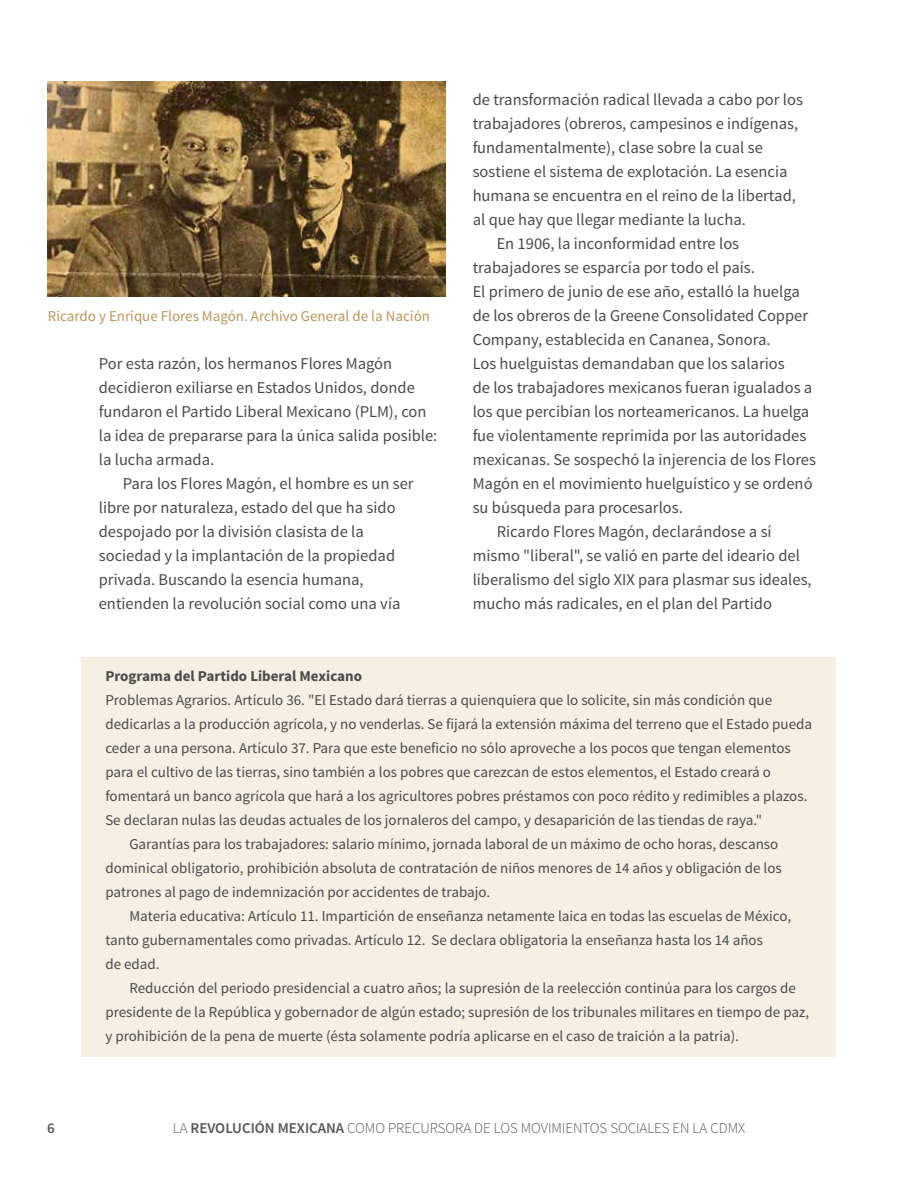
<style>
.page{position:relative;width:918px;height:1188px;background:#fff}
.page>*{position:absolute;margin:0;border:0;box-sizing:border-box;transform-origin:0 0}
.t1{font:16.5px/24px "Source Sans Pro";color:#4a4a49}
.t2{font:15px "Source Sans Pro";color:#4a4a49}
.t3{font:300 15px "Source Sans Pro";color:#575756}
.t4{font:15px "Source Sans Pro";color:#bc955c}
.t5{font:700 15px "Source Sans Pro";color:#4a4a49}
.t6{font:600 15px "Source Sans Pro";color:#575756}
.s1{font-weight:600}
</style>
<div class="page">
<img style="left:48px;top:81px;width:397px;height:216px">
<div style="left:81px;top:657px;width:755px;height:399px;background:#f5efe4"></div>
<p class="t4" style="left:48px;top:307px;width:384px">Ricardo y Enrique Flores Magón. Archivo General de la Nación</p>
<p class="t1" style="left:99px;top:352px;width:340px">Por esta razón, los hermanos Flores Magón decidieron exiliarse en Estados Unidos, donde fundaron el Partido Liberal Mexicano (PLM), con la idea de prepararse para la única salida posible: la lucha armada.</p>
<p class="t1" style="left:99px;top:472px;width:316px;text-indent:24px">Para los Flores Magón, el hombre es un ser libre por naturaleza, estado del que ha sido despojado por la división clasista de la sociedad y la implantación de la propiedad privada. Buscando la esencia humana, entienden la revolución social como una vía</p>
<p class="t1" style="left:473px;top:88px;width:332px">de transformación radical llevada a cabo por los</p>
<p class="t1" style="left:473px;top:112px;width:327px">trabajadores (obreros, campesinos e indígenas,</p>
<p class="t1" style="left:473px;top:136px;width:292px">fundamentalmente), clase sobre la cual se</p>
<p class="t1" style="left:473px;top:160px;width:316px">sostiene el sistema de explotación. La esencia</p>
<p class="t1" style="left:473px;top:184px;width:325px">humana se encuentra en el reino de la libertad,</p>
<p class="t1" style="left:473px;top:208px;width:275px">al que hay que llegar mediante la lucha.</p>
<p class="t1" style="left:497px;top:232px;width:244px">En 1906, la inconformidad entre los</p>
<p class="t1" style="left:473px;top:256px;width:284px">trabajadores se esparcía por todo el país.</p>
<p class="t1" style="left:473px;top:280px;width:329px">El primero de junio de ese año, estalló la huelga</p>
<p class="t1" style="left:473px;top:304px;width:337px">de los obreros de la Greene Consolidated Copper</p>
<p class="t1" style="left:473px;top:328px;width:300px">Company, establecida en Cananea, Sonora.</p>
<p class="t1" style="left:473px;top:352px;width:313px">Los huelguistas demandaban que los salarios</p>
<p class="t1" style="left:473px;top:376px;width:341px">de los trabajadores mexicanos fueran igualados a</p>
<p class="t1" style="left:473px;top:400px;width:338px">los que percibían los norteamericanos. La huelga</p>
<p class="t1" style="left:473px;top:424px;width:335px">fue violentamente reprimida por las autoridades</p>
<p class="t1" style="left:473px;top:448px;width:345px">mexicanas. Se sospechó la injerencia de los Flores</p>
<p class="t1" style="left:473px;top:472px;width:341px">Magón en el movimiento huelguístico y se ordenó</p>
<p class="t1" style="left:473px;top:496px;width:212px">su búsqueda para procesarlos.</p>
<p class="t1" style="left:497px;top:520px;width:277px">Ricardo Flores Magón, declarándose a sí</p>
<p class="t1" style="left:473px;top:544px;width:329px">mismo "liberal", se valió en parte del ideario del</p>
<p class="t1" style="left:473px;top:568px;width:341px">liberalismo del siglo XIX para plasmar sus ideales,</p>
<p class="t1" style="left:473px;top:592px;width:301px">mucho más radicales, en el plan del Partido</p>
<p class="t5" style="left:105px;top:666px;width:258px">Programa del Partido Liberal Mexicano</p>
<p class="t2" style="left:105px;top:691px;width:668px">Problemas Agrarios. Artículo 36. "El Estado dará tierras a quienquiera que lo solicite, sin más condición que</p>
<p class="t2" style="left:105px;top:715px;width:708px">dedicarlas a la producción agrícola, y no venderlas. Se fijará la extensión máxima del terreno que el Estado pueda</p>
<p class="t2" style="left:105px;top:739px;width:687px">ceder a una persona. Artículo 37. Para que este beneficio no sólo aproveche a los pocos que tengan elementos</p>
<p class="t2" style="left:105px;top:763px;width:667px">para el cultivo de las tierras, sino también a los pobres que carezcan de estos elementos, el Estado creará o</p>
<p class="t2" style="left:105px;top:787px;width:704px">fomentará un banco agrícola que hará a los agricultores pobres préstamos con poco rédito y redimibles a plazos.</p>
<p class="t2" style="left:105px;top:811px;width:658px">Se declaran nulas las deudas actuales de los jornaleros del campo, y desaparición de las tiendas de raya."</p>
<p class="t2" style="left:129px;top:835px;width:650px">Garantías para los trabajadores: salario mínimo, jornada laboral de un máximo de ocho horas, descanso</p>
<p class="t2" style="left:105px;top:859px;width:678px">dominical obligatorio, prohibición absoluta de contratación de niños menores de 14 años y obligación de los</p>
<p class="t2" style="left:105px;top:883px;width:386px">patrones al pago de indemnización por accidentes de trabajo.</p>
<p class="t2" style="left:129px;top:907px;width:663px">Materia educativa: Artículo 11. Impartición de enseñanza netamente laica en todas las escuelas de México,</p>
<p class="t2" style="left:105px;top:931px;width:659px">tanto gubernamentales como privadas. Artículo 12. Se declara obligatoria la enseñanza hasta los 14 años</p>
<p class="t2" style="left:105px;top:955px;width:56px">de edad.</p>
<p class="t2" style="left:129px;top:979px;width:668px">Reducción del periodo presidencial a cuatro años; la supresión de la reelección continúa para los cargos de</p>
<p class="t2" style="left:105px;top:1003px;width:705px">presidente de la República y gobernador de algún estado; supresión de los tribunales militares en tiempo de paz,</p>
<p class="t2" style="left:105px;top:1027px;width:635px">y prohibición de la pena de muerte (ésta solamente podría aplicarse en el caso de traición a la patria).</p>
<p class="t6" style="left:47px;top:1118px;width:9px">6</p>
<p class="t3" style="left:173px;top:1119px;width:574px">LA <span class="s1">REVOLUCIÓN MEXICANA</span> COMO PRECURSORA DE LOS MOVIMIENTOS SOCIALES EN LA CDMX</p>
</div>
